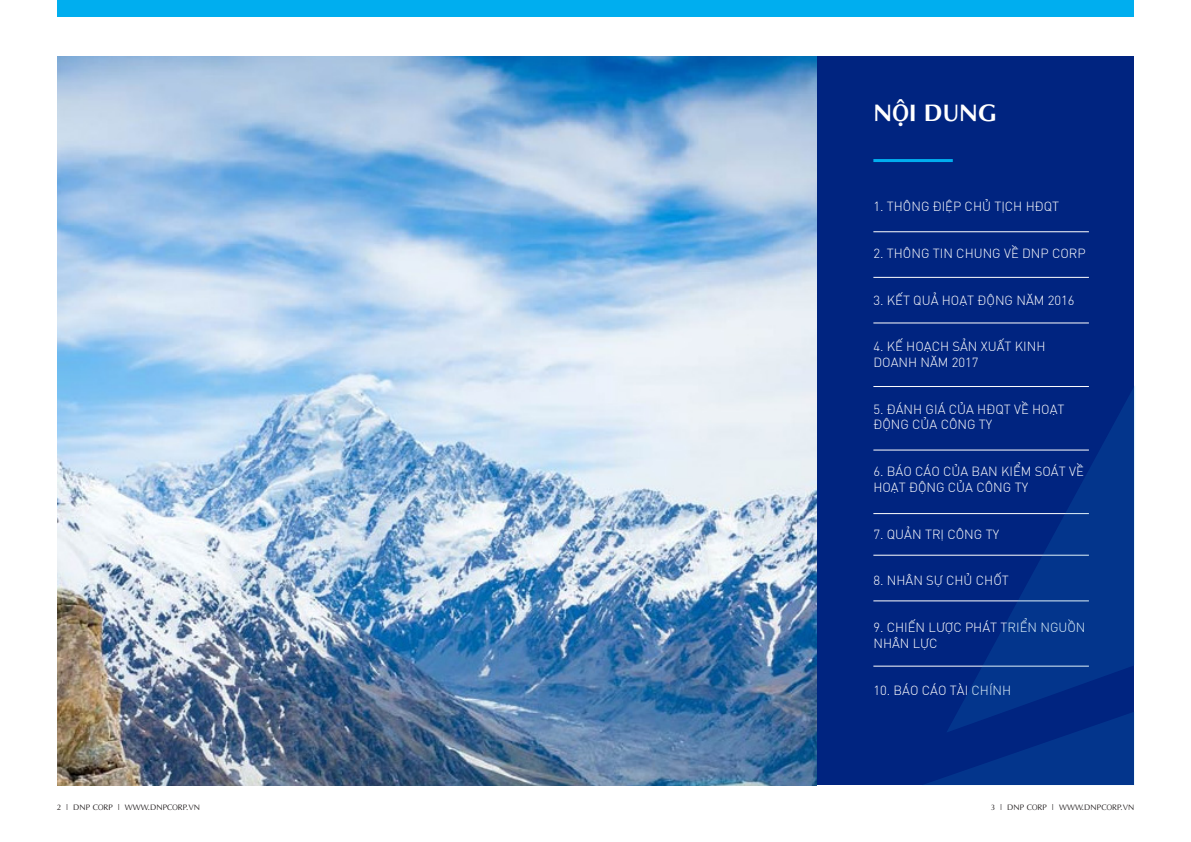
<style>
.page{position:relative;width:1191px;height:842px;background:#fff}
.page>*{position:absolute;margin:0;border:0;box-sizing:border-box;transform-origin:0 0}
.t1{font:700 24px "UTM Aptima";color:#fff}
.t2{font:13px/15.6px "SFUDIN Light";color:#fff}
.t3{font:8px "UTM Aptima";color:#231f20}
</style>
<div class="page">
<div style="left:816px;top:57px;width:318px;height:728px;background:#002480"></div>
<hr style="left:873px;top:159px;width:79px;height:3px;background:#00aeef">
<hr style="left:873px;top:231px;width:216px;height:1px;background:#fff">
<hr style="left:873px;top:277px;width:216px;height:1px;background:#fff">
<hr style="left:873px;top:323px;width:216px;height:1px;background:#fff">
<hr style="left:873px;top:386px;width:216px;height:1px;background:#fff">
<hr style="left:873px;top:450px;width:216px;height:1px;background:#fff">
<hr style="left:873px;top:513px;width:216px;height:1px;background:#fff">
<hr style="left:873px;top:555px;width:216px;height:1px;background:#fff">
<hr style="left:873px;top:601px;width:216px;height:1px;background:#fff">
<hr style="left:873px;top:666px;width:216px;height:1px;background:#fff">
<svg style="left:946px;top:386px;width:189px;height:347px"></svg>
<svg style="left:924px;top:712px;width:210px;height:73px"></svg>
<div style="left:57px;top:0;width:1076px;height:17px;background:#00aeef"></div>
<img style="left:57px;top:57px;width:759px;height:728px">
<p class="t1" style="left:873px;top:94px;width:125px">NỘI DUNG</p>
<p class="t2" style="left:873px;top:197px;width:187px">1. THÔNG ĐIỆP CHỦ TỊCH HĐQT</p>
<p class="t2" style="left:873px;top:244px;width:214px">2. THÔNG TIN CHUNG VỀ DNP CORP</p>
<p class="t2" style="left:873px;top:291px;width:203px">3. KẾT QUẢ HOẠT ĐỘNG NĂM 2016</p>
<p class="t2" style="left:873px;top:338px;width:174px">4. KẾ HOẠCH SẢN XUẤT KINH</p>
<p class="t2" style="left:873px;top:353px;width:107px">DOANH NĂM 2017</p>
<p class="t2" style="left:873px;top:400px;width:193px">5. ĐÁNH GIÁ CỦA HĐQT VỀ HOẠT<br>ĐỘNG CỦA CÔNG TY</p>
<p class="t2" style="left:873px;top:462px;width:212px">6. BÁO CÁO CỦA BAN KIỂM SOÁT VỀ<br>HOẠT ĐỘNG CỦA CÔNG TY</p>
<p class="t2" style="left:873px;top:525px;width:127px">7. QUẢN TRỊ CÔNG TY</p>
<p class="t2" style="left:873px;top:572px;width:137px">8. NHÂN SỰ CHỦ CHỐT</p>
<p class="t2" style="left:873px;top:618px;width:214px">9. CHIẾN LƯỢC PHÁT TRIỂN NGUỒN<br>NHÂN LỰC</p>
<p class="t2" style="left:873px;top:681px;width:139px">10. BÁO CÁO TÀI CHÍNH</p>
<p class="t3" style="left:57px;top:801px;width:145px">2 | DNP CORP | WWW.DNPCORP.VN</p>
<p class="t3" style="left:990px;top:801px;width:145px">3 | DNP CORP | WWW.DNPCORP.VN</p>
</div>
